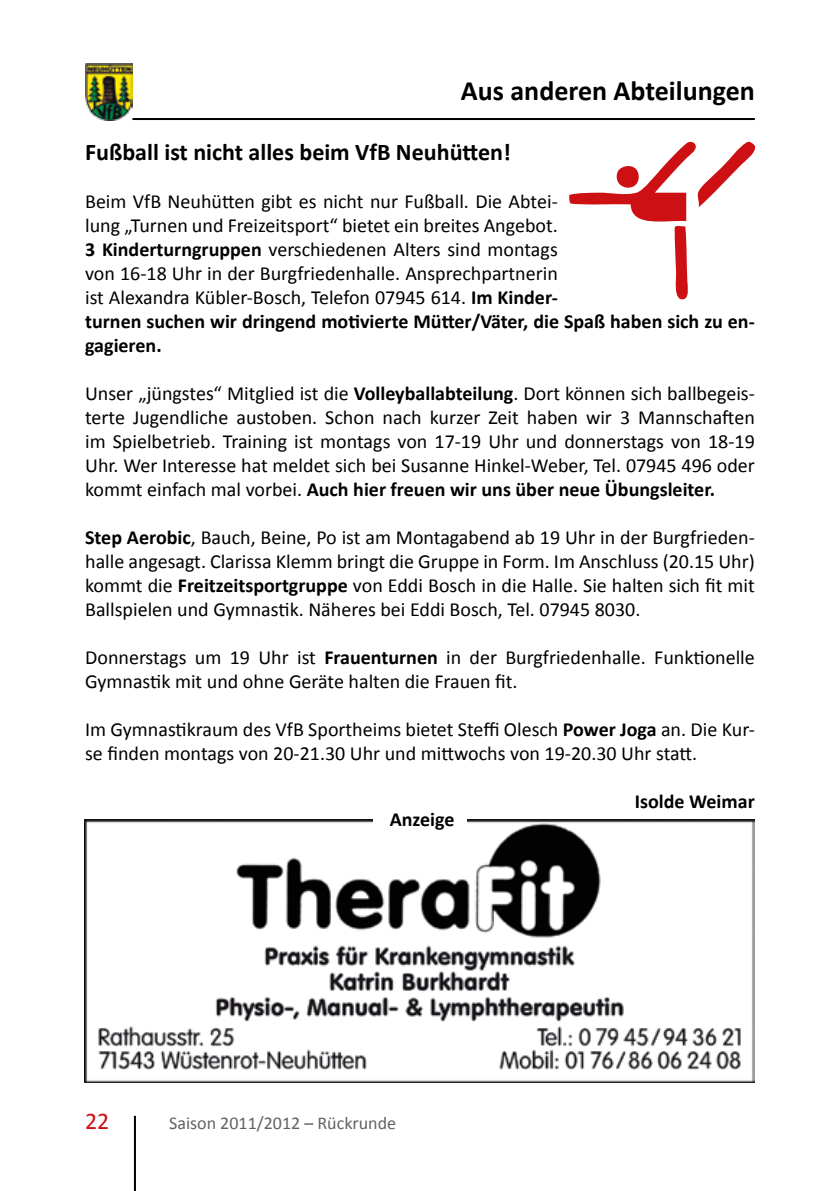
<style>
.page{position:relative;width:840px;height:1191px;background:#fff}
.page>*{position:absolute;margin:0;border:0;box-sizing:border-box;transform-origin:0 0}
.t1{font:700 28px "Calibri";color:#000}
.t2{font:700 24px "Calibri";color:#000}
.t3{font:24px "Calibri";color:#cd1013}
.t4{font:20px/24px "Calibri";color:#000}
.t5{font:700 20px "Calibri";color:#000}
.t6{font:18px "Calibri";color:#626261}
.s1{font-weight:700}
</style>
<div class="page">
<hr style="left:134px;top:1115px;width:2px;height:76px;background:#000">
<hr style="left:132px;top:118px;width:622px;height:2px;background:#000">
<img style="left:85px;top:63px;width:47px;height:57px">
<svg style="left:569px;top:141px;width:187px;height:159px"></svg>
<img style="left:85px;top:820px;width:669px;height:263px">
<div style="left:372px;top:811px;width:94px;height:15px;background:#fff"></div>
<h1 class="t1" style="left:460px;top:73px;width:295px">Aus anderen Abteilungen</h1>
<p class="t2" style="left:85px;top:137px;width:427px">Fußball ist nicht alles beim VfB Neuhütten!</p>
<p class="t4" style="left:85px;top:189px;width:670px">Beim VfB Neuhütten gibt es nicht nur Fußball. Die Abtei-<br>lung „Turnen und Freizeitsport“ bietet ein breites Angebot.<br><span class="s1">3 Kinderturngruppen</span> verschiedenen Alters sind montags<br>von 16-18 Uhr in der Burgfriedenhalle. Ansprechpartnerin<br>ist Alexandra Kübler-Bosch, Telefon 07945 614. <span class="s1">Im Kinder-<br>turnen suchen wir dringend motivierte Mütter/Väter, die Spaß haben sich zu en&shy;gagieren.</span></p>
<p class="t4" style="left:85px;top:381px;width:670px;text-align:justify">Unser „jüngstes“ Mitglied ist die <span class="s1">Volleyballabteilung</span>. Dort können sich ballbegeis&shy;terte Jugendliche austoben. Schon nach kurzer Zeit haben wir 3 Mannschaften im Spielbetrieb. Training ist montags von 17-19 Uhr und donnerstags von 18-19<br>Uhr. Wer Interesse hat meldet sich bei Susanne Hinkel-Weber, Tel. 07945 496 oder kommt einfach mal vorbei. <span class="s1">Auch hier freuen wir uns über neue Übungsleiter.</span></p>
<p class="t4" style="left:85px;top:525px;width:670px;text-align:justify"><span class="s1">Step Aerobic</span>, Bauch, Beine, Po ist am Montagabend ab 19 Uhr in der Burgfrieden&shy;halle angesagt. Clarissa Klemm bringt die Gruppe in Form. Im Anschluss (20.15 Uhr) kommt die <span class="s1">Freitzeitsportgruppe</span> von Eddi Bosch in die Halle. Sie halten sich fit mit Ballspielen und Gymnastik. Näheres bei Eddi Bosch, Tel. 07945 8030.</p>
<p class="t4" style="left:85px;top:645px;width:670px">Donnerstags um 19 Uhr ist <span class="s1">Frauenturnen</span> in der Burgfriedenhalle. Funktionelle<br>Gymnastik mit und ohne Geräte halten die Frauen fit.</p>
<p class="t4" style="left:85px;top:717px;width:670px">Im Gymnastikraum des VfB Sportheims bietet Steffi Olesch <span class="s1">Power Joga</span> an. Die Kur&shy;se finden montags von 20-21.30 Uhr und mittwochs von 19-20.30 Uhr statt.</p>
<p class="t5" style="left:634px;top:789px;width:121px">Isolde Weimar</p>
<p class="t5" style="left:389px;top:807px;width:66px">Anzeige</p>
<p class="t3" style="left:85px;top:1106px;width:26px">22</p>
<p class="t6" style="left:169px;top:1112px;width:228px">Saison 2011/2012 – Rückrunde</p>
</div>
